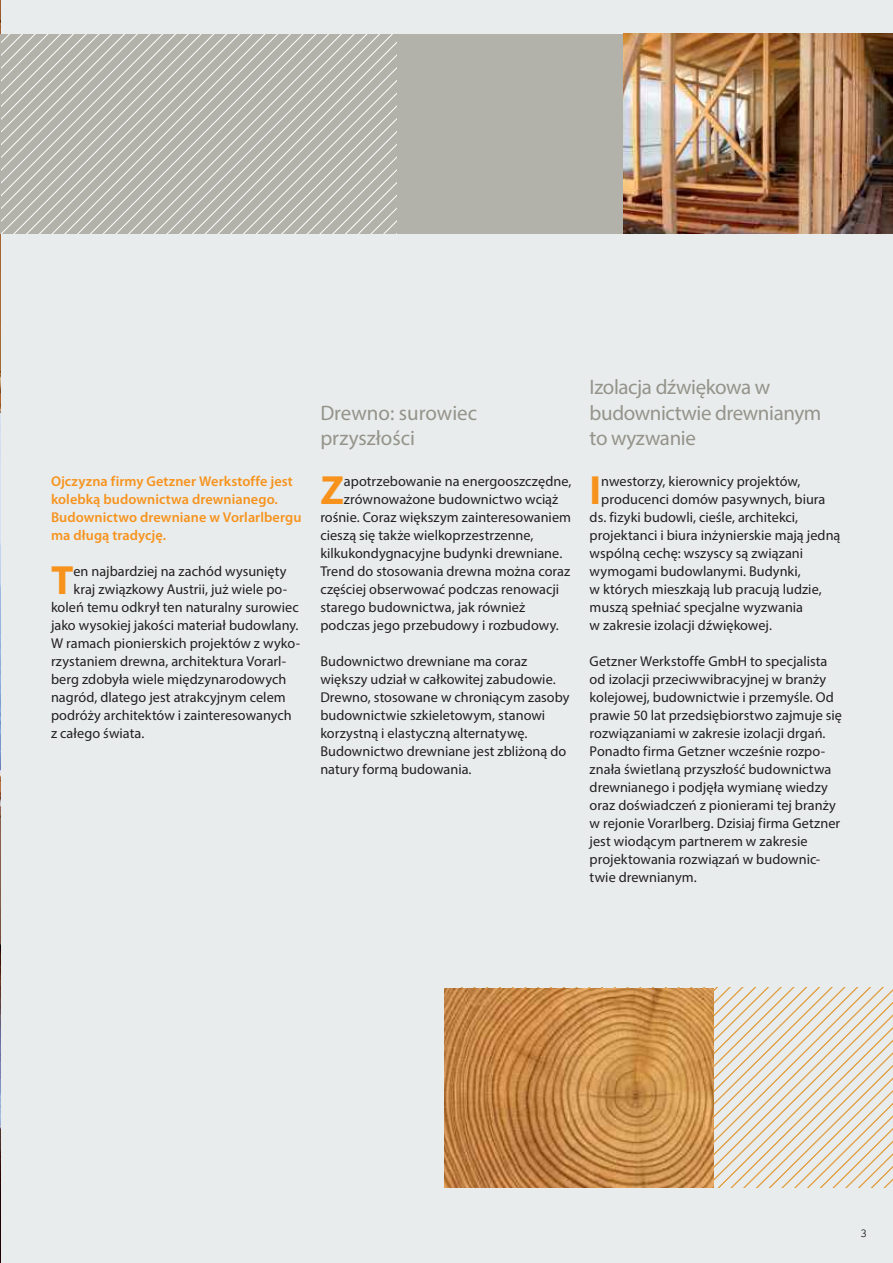
<style>
.page{position:relative;width:893px;height:1263px;background:#e9eced}
.page>*{position:absolute;margin:0;border:0;box-sizing:border-box;transform-origin:0 0}
.t1{font:700 40.95px "Myriad Pro";color:#f7931d}
.t2{font:21px/25.5px "Myriad Pro";letter-spacing:-.02em;color:#94948b}
.t3{font:21px/25.5px "Myriad Pro";color:#94948b}
.t4{font:14.25px/18px "Myriad Pro";letter-spacing:.005em;color:#221f1f}
.t5{font:600 14.25px/18px "Myriad Pro";letter-spacing:.005em;color:#f7931d}
.t6{font:300 10.5px "Interstate";color:#221f1f}
</style>
<div class="page">
<img style="left:0;top:1px;width:1px;height:1261px">
<div style="left:0;top:34px;width:893px;height:200px;background:#b2b2aa"></div>
<svg style="left:1px;top:34px;width:396px;height:200px"></svg>
<svg style="left:714px;top:988px;width:179px;height:200px"></svg>
<img style="left:624px;top:34px;width:269px;height:200px">
<img style="left:444px;top:988px;width:270px;height:200px">
<p class="t5" style="left:51px;top:473px;width:252px">Ojczyzna firmy Getzner Werkstoffe jest kolebką budownictwa drewnianego.<br>Budownictwo drewniane w Vorlarlbergu ma długą tradycję.</p>
<h1 class="t1" style="left:51px;top:565px;width:24px">T</h1>
<p class="t4" style="left:73px;top:563px;width:215px">en najbardziej na zachód wysunięty</p>
<p class="t4" style="left:73px;top:581px;width:215px">kraj związkowy Austrii, już wiele po-</p>
<p class="t4" style="left:51px;top:599px;width:249px">koleń temu odkrył ten naturalny surowiec</p>
<p class="t4" style="left:51px;top:617px;width:249px">jako wysokiej jakości materiał budowlany.</p>
<p class="t4" style="left:51px;top:635px;width:251px">W ramach pionierskich projektów z wyko-</p>
<p class="t4" style="left:51px;top:653px;width:237px">rzystaniem drewna, architektura Vorarl-</p>
<p class="t4" style="left:51px;top:671px;width:237px">berg zdobyła wiele międzynarodowych</p>
<p class="t4" style="left:51px;top:689px;width:236px">nagród, dlatego jest atrakcyjnym celem</p>
<p class="t4" style="left:51px;top:707px;width:242px">podróży architektów i zainteresowanych</p>
<p class="t4" style="left:51px;top:725px;width:95px">z całego świata.</p>
<h2 class="t3" style="left:320px;top:401px;width:158px">Drewno: surowiec przyszłości</h2>
<h1 class="t1" style="left:320px;top:475px;width:25px">Z</h1>
<p class="t4" style="left:344px;top:473px;width:229px">apotrzebowanie na energooszczędne,</p>
<p class="t4" style="left:344px;top:491px;width:216px">zrównoważone budownictwo wciąż</p>
<p class="t4" style="left:320px;top:509px;width:252px">rośnie. Coraz większym zainteresowaniem</p>
<p class="t4" style="left:320px;top:527px;width:215px">cieszą się także wielkoprzestrzenne,</p>
<p class="t4" style="left:320px;top:545px;width:243px">kilkukondygnacyjne budynki drewniane.</p>
<p class="t4" style="left:320px;top:563px;width:252px">Trend do stosowania drewna można coraz</p>
<p class="t4" style="left:320px;top:581px;width:240px">częściej obserwować podczas renowacji</p>
<p class="t4" style="left:320px;top:599px;width:206px">starego budownictwa, jak również</p>
<p class="t4" style="left:320px;top:617px;width:240px">podczas jego przebudowy i rozbudowy.</p>
<p class="t4" style="left:320px;top:653px;width:251px">Budownictwo drewniane ma coraz większy udział w całkowitej zabudowie.<br>Drewno, stosowane w chroniącym zasoby budownictwie szkieletowym, stanowi korzystną i elastyczną alternatywę.<br>Budownictwo drewniane jest zbliżoną do natury formą budowania.</p>
<h2 class="t2" style="left:590px;top:376px;width:233px">Izolacja dźwiękowa w budownictwie drewnianym to wyzwanie</h2>
<h1 class="t1" style="left:590px;top:475px;width:13px">I</h1>
<p class="t4" style="left:601px;top:473px;width:201px">nwestorzy, kierownicy projektów,</p>
<p class="t4" style="left:601px;top:491px;width:226px">producenci domów pasywnych, biura</p>
<p class="t4" style="left:590px;top:509px;width:210px">ds. fizyki budowli, cieśle, architekci,</p>
<p class="t4" style="left:590px;top:527px;width:252px">projektanci i biura inżynierskie mają jedną</p>
<p class="t4" style="left:590px;top:545px;width:215px">wspólną cechę: wszyscy są związani</p>
<p class="t4" style="left:590px;top:563px;width:213px">wymogami budowlanymi. Budynki,</p>
<p class="t4" style="left:590px;top:581px;width:234px">w których mieszkają lub pracują ludzie,</p>
<p class="t4" style="left:590px;top:599px;width:215px">muszą spełniać specjalne wyzwania</p>
<p class="t4" style="left:590px;top:617px;width:184px">w zakresie izolacji dźwiękowej.</p>
<p class="t4" style="left:590px;top:653px;width:254px">Getzner Werkstoffe GmbH to specjalista od izolacji przeciwwibracyjnej w branży kolejowej, budownictwie i przemyśle. Od prawie 50 lat przedsiębiorstwo zajmuje się rozwiązaniami w zakresie izolacji drgań.<br>Ponadto firma Getzner wcześnie rozpo&shy;znała świetlaną przyszłość budownictwa drewnianego i podjęła wymianę wiedzy oraz doświadczeń z pionierami tej branży w rejonie Vorarlberg. Dzisiaj firma Getzner jest wiodącym partnerem w zakresie projektowania rozwiązań w budownic&shy;twie drewnianym.</p>
<p class="t6" style="left:861px;top:1229px;width:7px">3</p>
</div>
